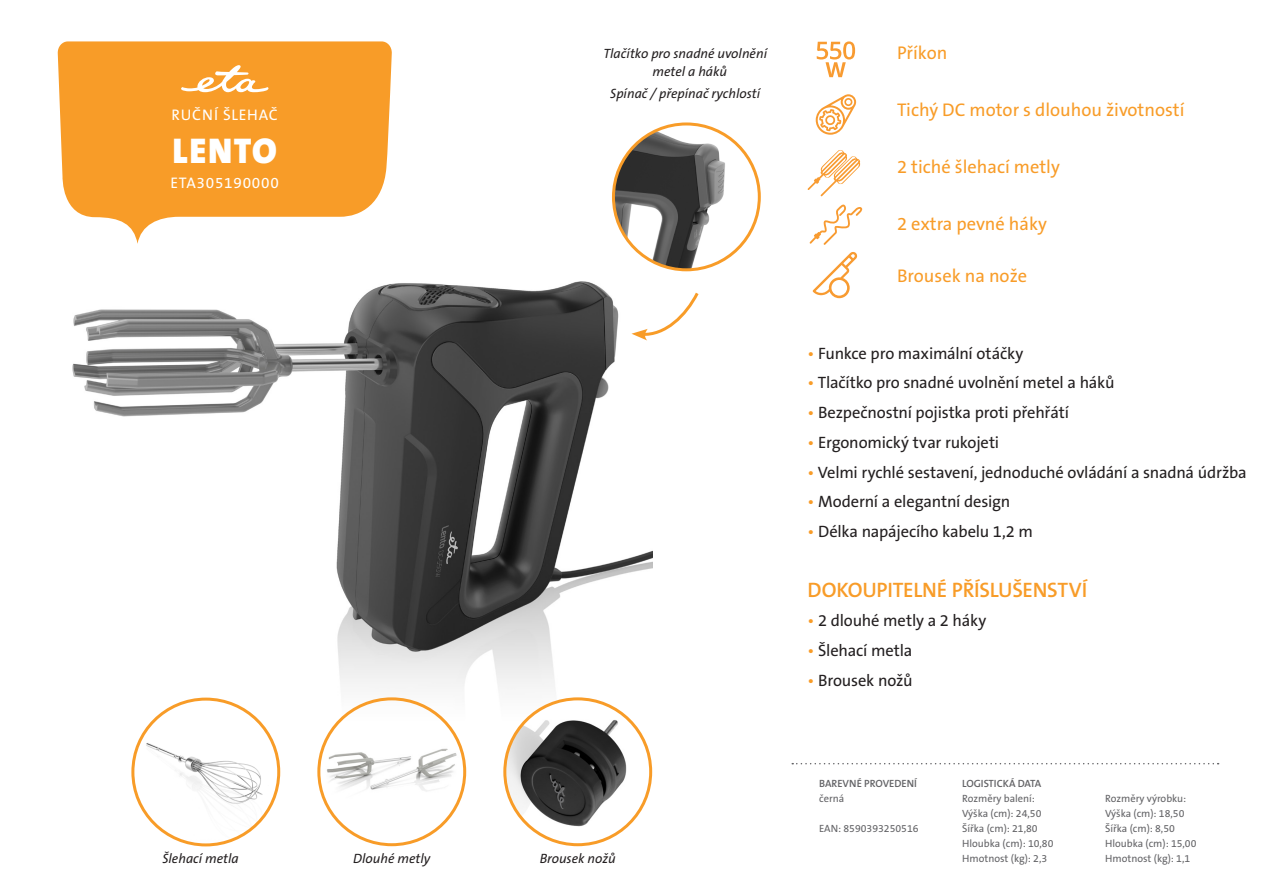
<style>
.page{position:relative;width:1263px;height:893px;background:#fff}
.page>*{position:absolute;margin:0;border:0;box-sizing:border-box;transform-origin:0 0}
.t1{font:900 36px "The Sans CE B9";letter-spacing:.045em;color:#fff}
.t2{font:600 21px "The Sans CE B6";letter-spacing:-.01em;color:#f89c28}
.t3{font:18.45px "The Sans CE B5 Plain";color:#f89c28}
.t4{font:16.5px "The Sans CE B5 Plain";letter-spacing:-.01em;color:#231f20}
.t5{font:15.45px "The Sans CE B5 Plain";letter-spacing:.05em;color:#fff}
.t6{font:italic 13.5px/18px "The Sans CE B5";color:#231f20}
.t7{font:10.5px "The Sans CE B5 Plain";color:#636366}
.t8{font:600 10.5px "The Sans CE B6";color:#636366}
.s1{color:#f89c28}
</style>
<div class="page">
<img style="left:72px;top:251px;width:580px;height:473px">
<svg style="left:58px;top:41px;width:334px;height:203px;fill:#f89c28"></svg>
<svg style="left:792px;top:763px;width:426px;height:1px"></svg>
<svg style="left:181px;top:65px;width:87px;height:27px"></svg>
<svg style="left:631px;top:289px;width:68px;height:51px"></svg>
<img style="left:320px;top:724px;width:145px;height:96px">
<div style="left:317px;top:697px;width:149px;height:149px;border:3px solid #f89c28;border-radius:50%"></div>
<img style="left:505px;top:701px;width:146px;height:144px">
<div style="left:503px;top:697px;width:149px;height:149px;border:3px solid #f89c28;border-radius:50%"></div>
<svg style="left:816px;top:94px;width:40px;height:41px"></svg>
<svg style="left:812px;top:252px;width:46px;height:46px"></svg>
<svg style="left:809px;top:204px;width:53px;height:41px"></svg>
<svg style="left:807px;top:150px;width:53px;height:46px"></svg>
<svg style="left:817px;top:41px;width:38px;height:36px"></svg>
<img style="left:133px;top:712px;width:146px;height:133px">
<div style="left:131px;top:698px;width:149px;height:148px;border:3px solid #f89c28;border-radius:50%"></div>
<img style="left:613px;top:124px;width:146px;height:146px;border-radius:73px">
<div style="left:612px;top:122px;width:149px;height:149px;border:3px solid #f89c28;border-radius:50%"></div>
<p class="t5" style="left:172px;top:106px;width:108px">RUČNÍ ŠLEHAČ</p>
<p class="t1" style="left:172px;top:129px;width:106px">LENTO</p>
<p class="t5" style="left:170px;top:174px;width:110px">ETA305190000</p>
<p class="t6" style="left:162px;top:850px;width:78px">Šlehací metla</p>
<p class="t6" style="left:353px;top:850px;width:79px">Dlouhé metly</p>
<p class="t6" style="left:652px;top:45px;width:116px;text-indent:-49px">Tlačítko pro snadné uvolnění metel a háků</p>
<p class="t6" style="left:610px;top:85px;width:151px">Spínač / přepínač rychlostí</p>
<p class="t6" style="left:540px;top:850px;width:78px">Brousek nožů</p>
<p class="t3" style="left:897px;top:43px;width:52px">Příkon</p>
<p class="t3" style="left:897px;top:100px;width:289px">Tichý DC motor s dlouhou životností</p>
<p class="t3" style="left:897px;top:157px;width:164px">2 tiché šlehací metly</p>
<p class="t3" style="left:897px;top:214px;width:151px">2 extra pevné háky</p>
<p class="t3" style="left:897px;top:266px;width:131px">Brousek na nože</p>
<p class="t4" style="left:808px;top:344px;width:217px"><span class="s1">•</span> Funkce pro maximální otáčky</p>
<p class="t4" style="left:808px;top:374px;width:308px"><span class="s1">•</span> Tlačítko pro snadné uvolnění metel a háků</p>
<p class="t4" style="left:808px;top:404px;width:263px"><span class="s1">•</span> Bezpečnostní pojistka proti přehřátí</p>
<p class="t4" style="left:808px;top:433px;width:193px"><span class="s1">•</span> Ergonomický tvar rukojeti</p>
<p class="t4" style="left:808px;top:463px;width:441px"><span class="s1">•</span> Velmi rychlé sestavení, jednoduché ovládání a snadná údržba</p>
<p class="t4" style="left:808px;top:493px;width:204px"><span class="s1">•</span> Moderní a elegantní design</p>
<p class="t4" style="left:808px;top:523px;width:227px"><span class="s1">•</span> Délka napájecího kabelu 1,2 m</p>
<p class="t2" style="left:808px;top:578px;width:281px">DOKOUPITELNÉ PŘÍSLUŠENSTVÍ</p>
<p class="t4" style="left:808px;top:612px;width:180px"><span class="s1">•</span> 2 dlouhé metly a 2 háky</p>
<p class="t4" style="left:808px;top:642px;width:106px"><span class="s1">•</span> Šlehací metla</p>
<p class="t4" style="left:808px;top:671px;width:106px"><span class="s1">•</span> Brousek nožů</p>
<p class="t8" style="left:819px;top:778px;width:99px">BAREVNÉ PROVEDENÍ</p>
<p class="t7" style="left:819px;top:793px;width:27px">černá</p>
<p class="t7" style="left:819px;top:823px;width:101px">EAN: 8590393250516</p>
<p class="t8" style="left:962px;top:778px;width:81px">LOGISTICKÁ DATA</p>
<p class="t7" style="left:962px;top:793px;width:74px">Rozměry balení:</p>
<p class="t7" style="left:962px;top:808px;width:81px">Výška (cm): 24,50</p>
<p class="t7" style="left:962px;top:823px;width:77px">Šířka (cm): 21,80</p>
<p class="t7" style="left:962px;top:838px;width:93px">Hloubka (cm): 10,80</p>
<p class="t7" style="left:962px;top:853px;width:87px">Hmotnost (kg): 2,3</p>
<p class="t7" style="left:1105px;top:793px;width:83px">Rozměry výrobku:</p>
<p class="t7" style="left:1105px;top:808px;width:81px">Výška (cm): 18,50</p>
<p class="t7" style="left:1105px;top:823px;width:71px">Šířka (cm): 8,50</p>
<p class="t7" style="left:1105px;top:838px;width:93px">Hloubka (cm): 15,00</p>
<p class="t7" style="left:1105px;top:853px;width:87px">Hmotnost (kg): 1,1</p>
</div>
